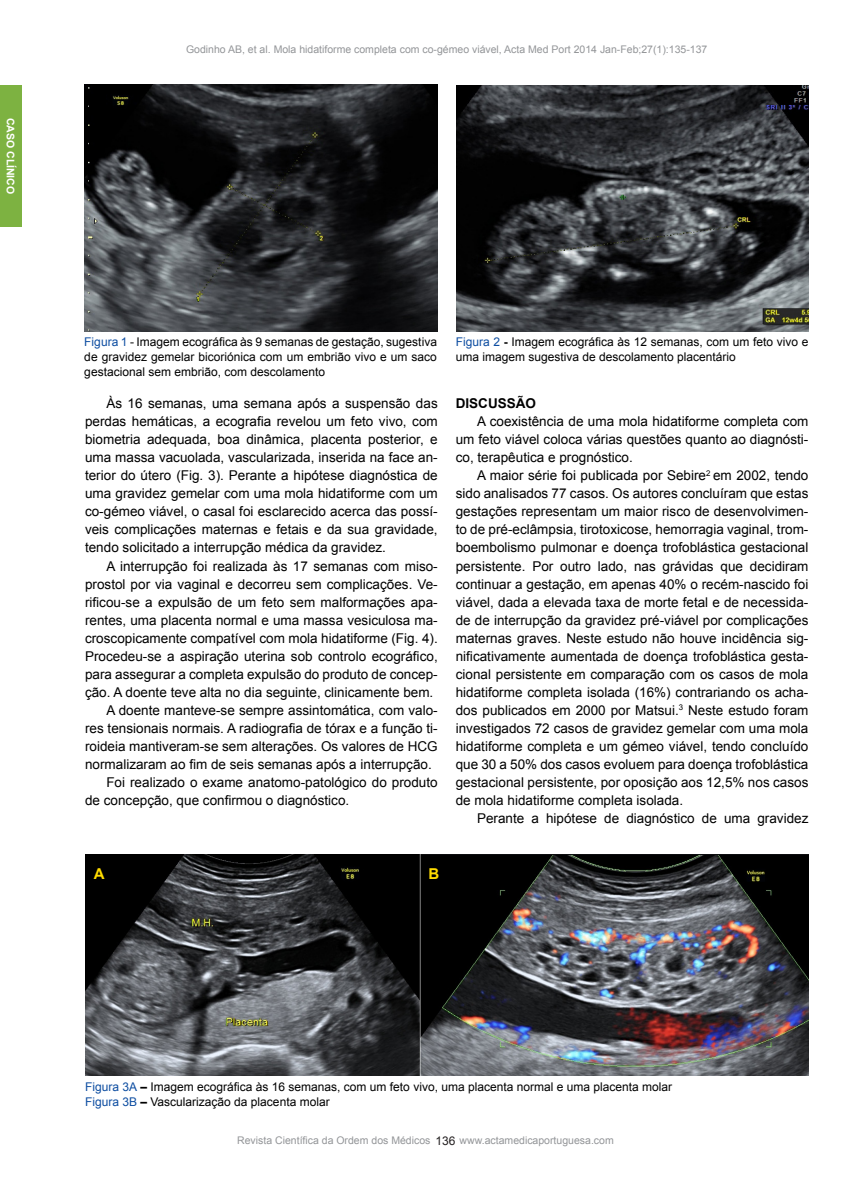
<style>
.page{position:relative;width:851px;height:1191px;background:#fff}
.page>*{position:absolute;margin:0;border:0;box-sizing:border-box;transform-origin:0 0}
.t1{font:700 15px "Arial";color:#ffdc01}
.t2{font:13.5px/18px "Arial";color:#000;text-align:justify}
.t3{font:700 13.5px "Arial";color:#000}
.t4{font:12px/15px "Arial";color:#000;text-align:justify}
.t5{font:12px "Arial";color:#231f20}
.SUBTITULO{font:10.5px "Arial";color:#939598}
.t6{font:700 10.5px "Arial";color:#fff}
.s1{color:#0d4da1}
.s2{font-weight:700}
</style>
<div class="page">
<div style="left:0;top:85px;width:22px;height:142px;background:#7db241"></div>
<img style="left:84px;top:84px;width:353px;height:247px">
<img style="left:456px;top:85px;width:352px;height:246px">
<img style="left:85px;top:855px;width:723px;height:220px">
<p class="t6" style="left:18px;top:118px;width:78px;rotate:90deg">CASO CLÍNICO</p>
<p class="SUBTITULO" style="left:186px;top:42px;width:523px">Godinho AB, et al. Mola hidatiforme completa com co-gémeo viável, Acta Med Port 2014 Jan-Feb;27(1):135-137</p>
<p class="t4" style="left:84px;top:334px;width:354px"><span class="s1">Figura 1</span> - Imagem ecográfica às 9 semanas de gestação, sugestiva de gravidez gemelar bicoriónica com um embrião vivo e um saco gestacional sem embrião, com descolamento</p>
<p class="t4" style="left:456px;top:334px;width:354px"><span class="s1">Figura 2</span> <span class="s2">-</span> Imagem ecográfica às 12 semanas, com um feto vivo e uma imagem sugestiva de descolamento placentário</p>
<p class="t2" style="left:85px;top:394px;width:354px;text-indent:21px">Às 16 semanas, uma semana após a suspensão das perdas hemáticas, a ecografia revelou um feto vivo, com biometria adequada, boa dinâmica, placenta posterior, e uma massa vacuolada, vascularizada, inserida na face an&shy;terior do útero (Fig. 3). Perante a hipótese diagnóstica de uma gravidez gemelar com uma mola hidatiforme com um co-gémeo viável, o casal foi esclarecido acerca das possí&shy;veis complicações maternas e fetais e da sua gravidade, tendo solicitado a interrupção médica da gravidez.</p>
<p class="t2" style="left:85px;top:556px;width:354px;text-indent:21px">A interrupção foi realizada às 17 semanas com miso&shy;prostol por via vaginal e decorreu sem complicações. Ve&shy;rificou-se a expulsão de um feto sem malformações apa&shy;rentes, uma placenta normal e uma massa vesiculosa ma&shy;croscopicamente compatível com mola hidatiforme (Fig. 4).<br>Procedeu-se a aspiração uterina sob controlo ecográfico, para assegurar a completa expulsão do produto de concep&shy;ção. A doente teve alta no dia seguinte, clinicamente bem.</p>
<p class="t2" style="left:85px;top:700px;width:354px;text-indent:21px">A doente manteve-se sempre assintomática, com valo&shy;res tensionais normais. A radiografia de tórax e a função ti&shy;roideia mantiveram-se sem alterações. Os valores de HCG normalizaram ao fim de seis semanas após a interrupção.</p>
<p class="t2" style="left:85px;top:772px;width:354px;text-indent:21px">Foi realizado o exame anatomo-patológico do produto de concepção, que confirmou o diagnóstico.</p>
<p class="t1" style="left:94px;top:863px;width:12px">A</p>
<p class="t1" style="left:428px;top:863px;width:12px">B</p>
<p class="t3" style="left:456px;top:394px;width:82px">DISCUSSÃO</p>
<p class="t2" style="left:456px;top:412px;width:354px;text-indent:21px">A coexistência de uma mola hidatiforme completa com um feto viável coloca várias questões quanto ao diagnósti&shy;co, terapêutica e prognóstico.</p>
<p class="t2" style="left:456px;top:466px;width:354px;text-indent:21px">A maior série foi publicada por Sebire<sup>2</sup> em 2002, tendo sido analisados 77 casos. Os autores concluíram que estas gestações representam um maior risco de desenvolvimen&shy;to de pré-eclâmpsia, tirotoxicose, hemorragia vaginal, trom&shy;boembolismo pulmonar e doença trofoblástica gestacional persistente. Por outro lado, nas grávidas que decidiram continuar a gestação, em apenas 40% o recém-nascido foi viável, dada a elevada taxa de morte fetal e de necessida&shy;de de interrupção da gravidez pré-viável por complicações maternas graves. Neste estudo não houve incidência sig&shy;nificativamente aumentada de doença trofoblástica gesta&shy;cional persistente em comparação com os casos de mola hidatiforme completa isolada (16%) contrariando os acha&shy;dos publicados em 2000 por Matsui.<sup>3</sup> Neste estudo foram investigados 72 casos de gravidez gemelar com uma mola hidatiforme completa e um gémeo viável, tendo concluído que 30 a 50% dos casos evoluem para doença trofoblástica gestacional persistente, por oposição aos 12,5% nos casos de mola hidatiforme completa isolada.</p>
<p class="t2" style="left:477px;top:808px;width:333px">Perante a hipótese de diagnóstico de uma gravidez</p>
<p class="t4" style="left:85px;top:1079px;width:588px"><span class="s1">Figura 3A</span> <span class="s2">–</span> Imagem ecográfica às 16 semanas, com um feto vivo, uma placenta normal e uma placenta molar</p>
<p class="t4" style="left:85px;top:1094px;width:246px"><span class="s1">Figura 3B</span> <span class="s2">–</span> Vascularização da placenta molar</p>
<p class="t5" style="left:435px;top:1132px;width:22px">136</p>
<p class="SUBTITULO" style="left:237px;top:1133px;width:195px">Revista Científica da Ordem dos Médicos</p>
<p class="SUBTITULO" style="left:459px;top:1133px;width:156px">www.actamedicaportuguesa.com</p>
</div>
